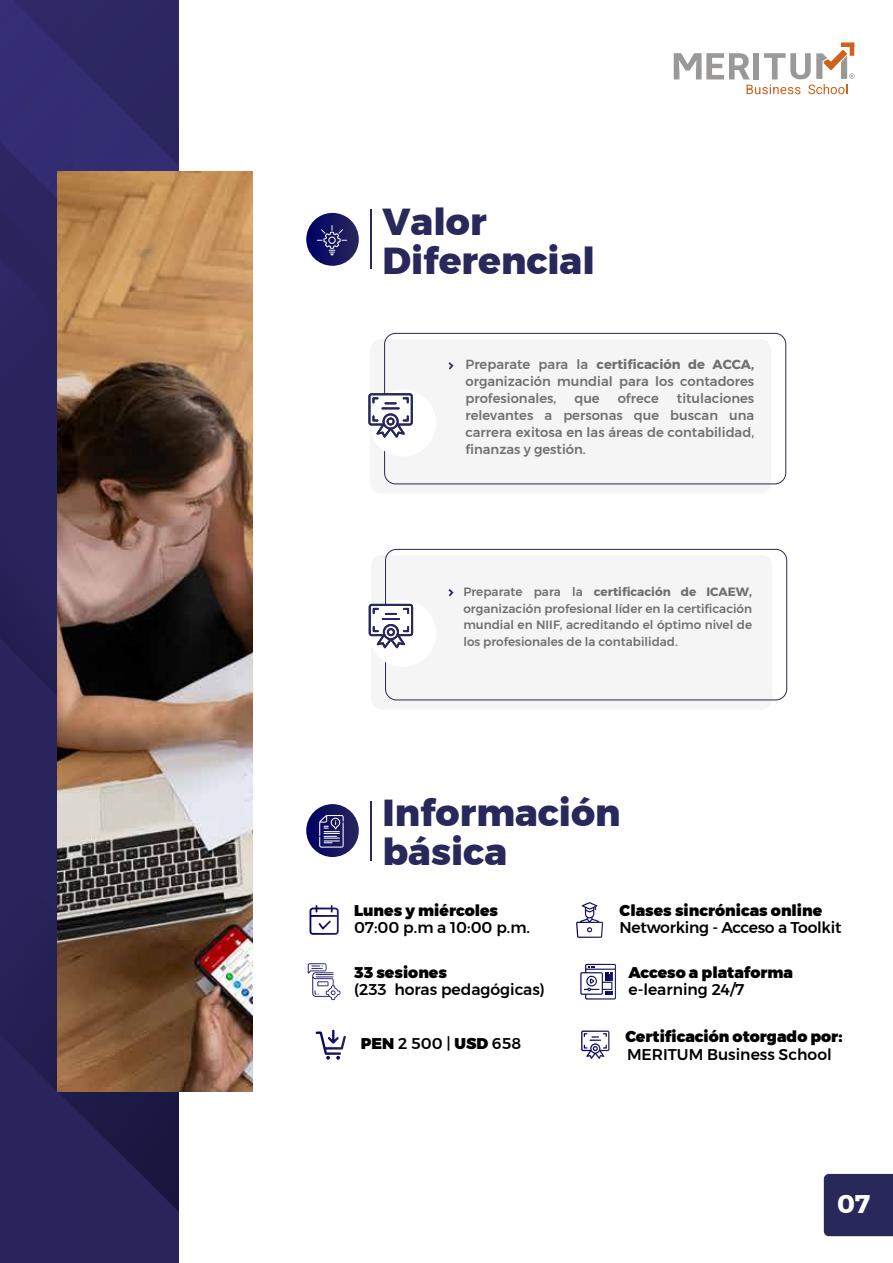
<style>
.page{position:relative;width:893px;height:1263px;background:#fff}
.page>*{position:absolute;margin:0;border:0;box-sizing:border-box;transform-origin:0 0}
.t1{font:800 37.5px/39px "Montserrat";color:#28285a}
.t2{font:700 25.5px "Montserrat";color:#fff}
.t3{font:500 15.6px "Montserrat";color:#000}
.t4{font:900 15.6px "Montserrat";color:#000}
.t5{font:500 13.2px/17px "Montserrat";color:#707070;text-align:justify}
.t6{font:500 12px/17px "Montserrat";color:#707070;text-align:justify}
.s1{font-weight:700}
.s2{font-weight:900}
</style>
<div class="page">
<svg style="left:674px;top:42px;width:181px;height:52px"></svg>
<svg style="left:0;top:553px;width:178px;height:710px;background:#262155"></svg>
<div style="left:13px;top:410px;width:44px;height:547px;background:#29245b"></div>
<svg style="left:0;top:0;width:178px;height:410px;background:#2e2866"></svg>
<div style="left:824px;top:1174px;width:69px;height:62px;background:#28285a"></div>
<img style="left:57px;top:172px;width:196px;height:919px">
<hr style="left:370px;top:210px;width:2px;height:59px;background:#28285a">
<svg style="left:306px;top:213px;width:53px;height:53px"></svg>
<svg style="left:317px;top:225px;width:30px;height:30px"></svg>
<svg style="left:0;top:970px;width:2px;height:293px"></svg>
<svg style="left:576px;top:902px;width:27px;height:36px"></svg>
<svg style="left:581px;top:1030px;width:28px;height:29px"></svg>
<svg style="left:316px;top:1030px;width:30px;height:30px"></svg>
<svg style="left:580px;top:964px;width:36px;height:35px"></svg>
<svg style="left:308px;top:963px;width:32px;height:37px"></svg>
<svg style="left:310px;top:905px;width:29px;height:30px"></svg>
<hr style="left:370px;top:801px;width:2px;height:59px;background:#28285a">
<svg style="left:306px;top:804px;width:53px;height:53px"></svg>
<svg style="left:319px;top:815px;width:25px;height:33px"></svg>
<div style="left:370px;top:339px;width:401px;height:155px;background:#f5f5f5;border-radius:11px"></div>
<div style="left:384px;top:333px;width:402px;height:151px;border:1px solid #28285a;border-radius:11px"></div>
<div style="left:371px;top:555px;width:401px;height:155px;background:#f5f5f5;border-radius:11px"></div>
<div style="left:385px;top:549px;width:402px;height:151px;border:1px solid #28285a;border-radius:11px"></div>
<div style="left:369px;top:389px;width:67px;height:67px;background:#fff;border-radius:50%"></div>
<svg style="left:368px;top:393px;width:45px;height:45px"></svg>
<svg style="left:448px;top:589px;width:5px;height:7px"></svg>
<div style="left:369px;top:600px;width:67px;height:67px;background:#fff;border-radius:50%"></div>
<svg style="left:369px;top:604px;width:44px;height:44px"></svg>
<h1 class="t1" style="left:382px;top:202px;width:214px">Valor<br>Diferencial</h1>
<p class="t5" style="left:465px;top:356px;width:290px">Preparate para la <span class="s1">certificación de ACCA, </span>organización mundial para los contadores profesionales,</p>
<p class="t5" style="left:465px;top:390px;width:290px;text-indent:211px">titulaciones relevantes a personas que buscan una carrera exitosa en las áreas de contabilidad, finanzas y gestión.</p>
<p class="t5" style="left:574px;top:390px;width:27px">que</p>
<p class="t5" style="left:618px;top:390px;width:43px">ofrece</p>
<p class="t6" style="left:463px;top:583px;width:290px">Preparate para la <span class="s1">certificación de ICAEW, </span>organización profesional líder en la certificación mundial en NIIF, acreditando el óptimo nivel de los profesionales de la contabilidad.</p>
<h1 class="t1" style="left:382px;top:793px;width:240px">Información básica</h1>
<p class="t4" style="left:354px;top:897px;width:146px">Lunes y miércoles</p>
<p class="t3" style="left:354px;top:915px;width:177px">07:00 p.m a 10:00 p.m.</p>
<p class="t4" style="left:354px;top:959px;width:94px">33 sesiones</p>
<p class="t3" style="left:354px;top:977px;width:192px">(233 horas pedagógicas)</p>
<p class="t4" style="left:620px;top:897px;width:204px">Clases sincrónicas online</p>
<p class="t3" style="left:620px;top:915px;width:223px">Networking - Acceso a Toolkit</p>
<p class="t4" style="left:628px;top:959px;width:166px">Acceso a plataforma</p>
<p class="t3" style="left:628px;top:977px;width:117px">e-learning 24/7</p>
<p class="t3" style="left:361px;top:1031px;width:162px"><span class="s2">PEN</span> 2 500 | <span class="s2">USD</span> 658</p>
<p class="t4" style="left:625px;top:1024px;width:219px">Certificación otorgado por:</p>
<p class="t3" style="left:627px;top:1042px;width:206px">MERITUM Business School</p>
<h2 class="t2" style="left:837px;top:1183px;width:34px">07</h2>
</div>
